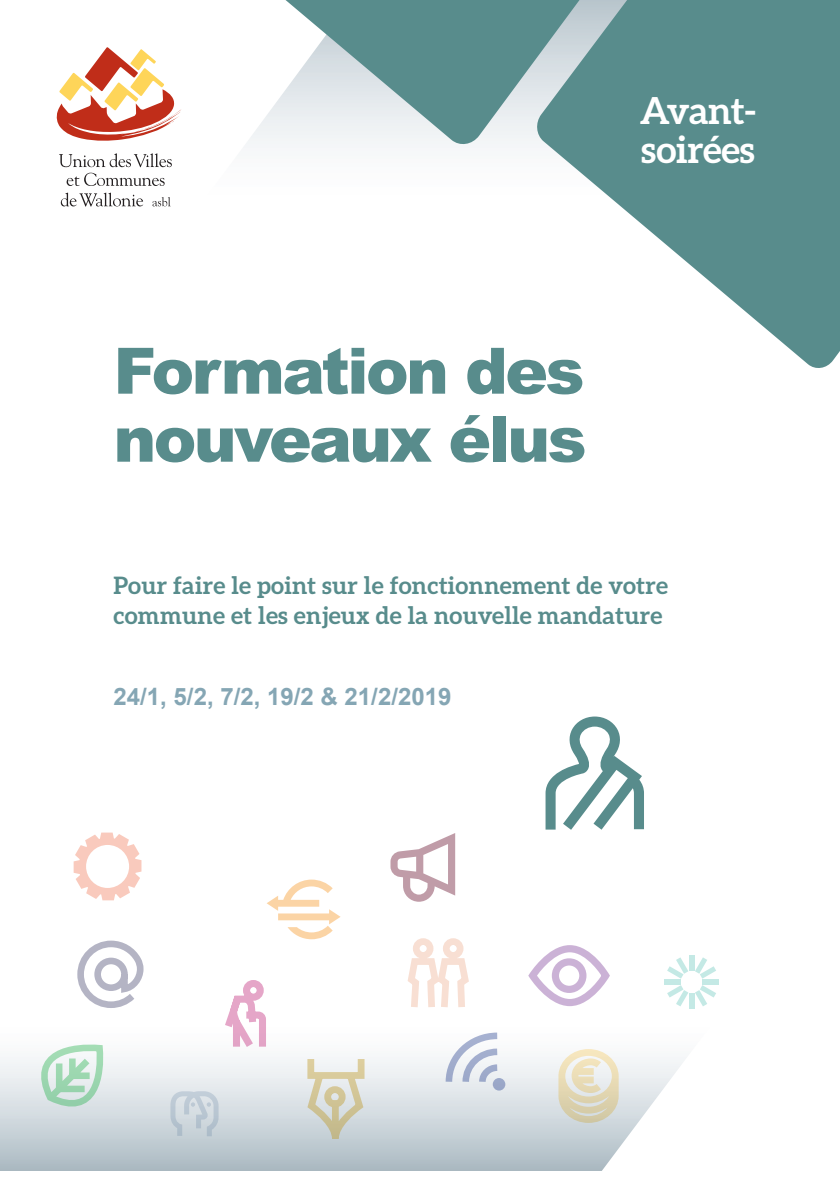
<style>
.page{position:relative;width:840px;height:1191px;background:#fff}
.page>*{position:absolute;margin:0;border:0;box-sizing:border-box;transform-origin:0 0}
.t1{font:900 64px/68px "Arial";letter-spacing:-.04em;color:#588c8c}
.t2{font:700 37.2px/39.8px "Aleo";letter-spacing:-.01em;color:#fff}
.t3{font:700 24px/30px "Aleo";letter-spacing:.01em;color:#588c8c}
.t4{font:700 24px "Arial";color:#85a6b4}
</style>
<div class="page">
<svg style="left:0;top:939px;width:695px;height:231px"></svg>
<svg style="left:303px;top:1052px;width:40px;height:88px"></svg>
<div style="left:324px;top:1086px;width:21px;height:21px;border:7px solid #bd9418;border-radius:50%"></div>
<svg style="left:525px;top:941px;width:87px;height:26px"></svg>
<svg style="left:405px;top:938px;width:65px;height:29px"></svg>
<svg style="left:267px;top:879px;width:73px;height:60px"></svg>
<svg style="left:170px;top:1091px;width:48px;height:45px;background:#c7d2d9"></svg>
<svg style="left:74px;top:939px;width:73px;height:72px"></svg>
<svg style="left:219px;top:976px;width:50px;height:78px"></svg>
<svg style="left:39px;top:1042px;width:66px;height:77px"></svg>
<div style="left:688px;top:955px;width:5px;height:16px;background:#c4e9e5"></div>
<svg style="left:666px;top:957px;width:22px;height:10px"></svg>
<svg style="left:694px;top:957px;width:20px;height:10px"></svg>
<svg style="left:74px;top:832px;width:67px;height:68px"></svg>
<svg style="left:390px;top:833px;width:65px;height:68px"></svg>
<svg style="left:545px;top:716px;width:98px;height:114px"></svg>
<svg style="left:59px;top:153px;width:113px;height:14px"></svg>
<svg style="left:67px;top:173px;width:97px;height:12px"></svg>
<svg style="left:56px;top:47px;width:93px;height:94px"></svg>
<svg style="left:149px;top:0;width:385px;height:147px"></svg>
<svg style="left:534px;top:0;width:305px;height:368px;fill:#588c8c"></svg>
<svg style="left:343px;top:967px;width:376px;height:204px"></svg>
<p class="t2" style="left:639px;top:90px;width:118px">Avant&shy;soirées</p>
<p class="t1" style="left:113px;top:335px;width:474px">Formation des nouveaux élus</p>
<p class="t3" style="left:113px;top:570px;width:556px">Pour faire le point sur le fonctionnement de votre commune et les enjeux de la nouvelle mandature</p>
<p class="t4" style="left:113px;top:680px;width:339px">24/1, 5/2, 7/2, 19/2 &amp; 21/2/2019</p>
</div>
